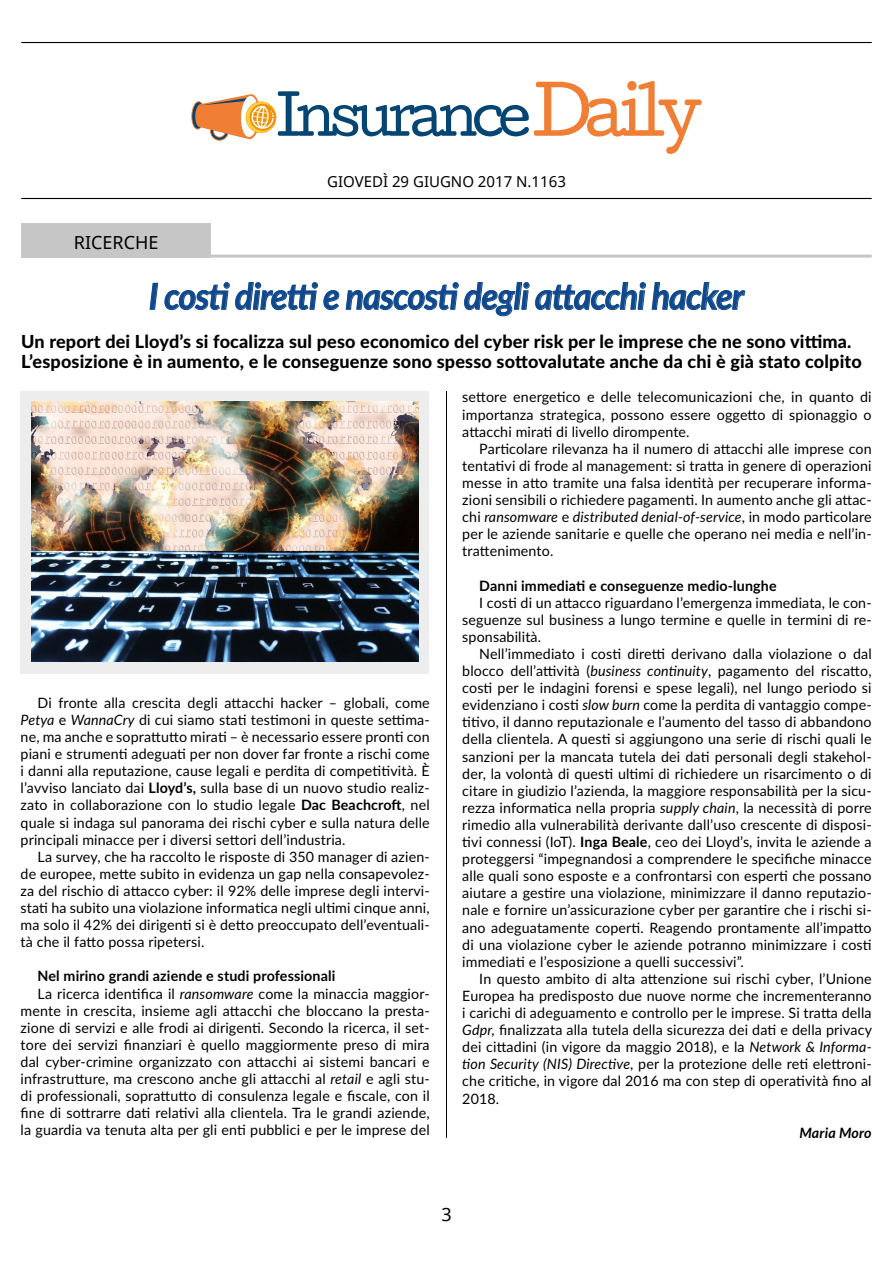
<style>
.page{position:relative;width:893px;height:1263px;background:#fff}
.page>*{position:absolute;margin:0;border:0;box-sizing:border-box;transform-origin:0 0}
.t1{font:italic 700 36px "Lato";letter-spacing:-.025em;color:#0f488c;scale:.95 1}
.t2{font:800 18px/19.4px "Lato";letter-spacing:.01em;color:#000}
.t3{font:18px "Noto Sans";color:#000}
.t4{font:15px "Noto Sans";color:#000}
.t5{font:14.25px/17.1px "Lato";letter-spacing:.01em;color:#000;text-align:justify}
.t6{font:700 14.25px "Lato";letter-spacing:.01em;color:#000}
.t7{font:italic 700 14.25px "Lato";letter-spacing:.01em;color:#000}
.s1{font-style:italic}
.s2{font-weight:700}
</style>
<div class="page">
<hr style="left:21px;top:42px;width:851px;height:1px;background:#000">
<hr style="left:21px;top:198px;width:851px;height:1px;background:#000">
<svg style="left:191px;top:81px;width:511px;height:73px"></svg>
<div style="left:21px;top:391px;width:408px;height:282px;background:#ededed"></div>
<img style="left:31px;top:402px;width:388px;height:259px">
<hr style="left:446px;top:391px;width:1px;height:747px;background:#000">
<hr style="left:109px;top:255px;width:763px;height:3px;background:#c6c6c6">
<div style="left:21px;top:223px;width:190px;height:35px;background:#c6c6c6"></div>
<svg style="left:150px;top:283px;width:8px;height:27px"></svg>
<svg style="left:165px;top:282px;width:153px;height:28px"></svg>
<svg style="left:324px;top:290px;width:15px;height:20px"></svg>
<svg style="left:346px;top:282px;width:300px;height:34px"></svg>
<svg style="left:652px;top:282px;width:93px;height:28px"></svg>
<p class="t4" style="left:327px;top:171px;width:240px">GIOVEDÌ 29 GIUGNO 2017 N.1163</p>
<p class="t3" style="left:74px;top:230px;width:86px">RICERCHE</p>
<h1 class="t1" style="left:149px;top:270px;width:628px">I costi diretti e nascosti degli attacchi hacker</h1>
<p class="t2" style="left:21px;top:331px;width:842px">Un report dei Lloyd’s si focalizza sul peso economico del cyber risk per le imprese che ne sono vittima.<br>L’esposizione è in aumento, e le conseguenze sono spesso sottovalutate anche da chi è già stato colpito</p>
<p class="t5" style="left:21px;top:693px;width:411px;text-indent:17px">Di fronte alla crescita degli attacchi hacker – globali, come <span class="s1">Petya</span> e <span class="s1">WannaCry</span> di cui siamo stati testimoni in queste settima&shy;ne, ma anche e soprattutto mirati – è necessario essere pronti con piani e strumenti adeguati per non dover far fronte a rischi come i danni alla reputazione, cause legali e perdita di competitività. È l’avviso lanciato dai <span class="s2">Lloyd’s,</span> sulla base di un nuovo studio realiz&shy;zato in collaborazione con lo studio legale <span class="s2">Dac Beachcroft</span>, nel quale si indaga sul panorama dei rischi cyber e sulla natura delle principali minacce per i diversi settori dell’industria.</p>
<p class="t5" style="left:21px;top:847px;width:411px;text-indent:17px">La survey, che ha raccolto le risposte di 350 manager di azien&shy;de europee, mette subito in evidenza un gap nella consapevolez&shy;za del rischio di attacco cyber: il 92% delle imprese degli intervi&shy;stati ha subito una violazione informatica negli ultimi cinque anni, ma solo il 42% dei dirigenti si è detto preoccupato dell’eventuali&shy;tà che il fatto possa ripetersi.</p>
<p class="t6" style="left:38px;top:966px;width:299px">Nel mirino grandi aziende e studi professionali</p>
<p class="t5" style="left:38px;top:984px;width:394px">La ricerca identifica il <span class="s1">ransomware</span> come la minaccia maggior-</p>
<p class="t5" style="left:21px;top:1001px;width:411px">mente in crescita, insieme agli attacchi che bloccano la presta-</p>
<p class="t5" style="left:21px;top:1018px;width:411px">zione di servizi e alle frodi ai dirigenti. Secondo la ricerca, il set-</p>
<p class="t5" style="left:21px;top:1035px;width:411px">tore dei servizi finanziari è quello maggiormente preso di mira</p>
<p class="t5" style="left:21px;top:1052px;width:411px">dal cyber-crimine organizzato con attacchi ai sistemi bancari e</p>
<p class="t5" style="left:21px;top:1070px;width:411px">infrastrutture, ma crescono anche gli attacchi al <span class="s1">retail</span> e agli stu-</p>
<p class="t5" style="left:21px;top:1087px;width:411px">di professionali, soprattutto di consulenza legale e fiscale, con il</p>
<p class="t5" style="left:21px;top:1104px;width:411px">fine di sottrarre dati relativi alla clientela. Tra le grandi aziende,</p>
<p class="t5" style="left:21px;top:1121px;width:411px">la guardia va tenuta alta per gli enti pubblici e per le imprese del</p>
<p class="t5" style="left:462px;top:388px;width:411px">settore energetico e delle telecomunicazioni che, in quanto di importanza strategica, possono essere oggetto di spionaggio o attacchi mirati di livello dirompente.</p>
<p class="t5" style="left:462px;top:439px;width:411px;text-indent:17px">Particolare rilevanza ha il numero di attacchi alle imprese con tentativi di frode al management: si tratta in genere di operazioni messe in atto tramite una falsa identità per recuperare informa&shy;zioni sensibili o richiedere pagamenti. In aumento anche gli attac&shy;chi <span class="s1">ransomware</span> e <span class="s1">distributed denial-of-service</span>, in modo particolare per le aziende sanitarie e quelle che operano nei media e nell’in&shy;trattenimento.</p>
<p class="t6" style="left:479px;top:575px;width:299px">Danni immediati e conseguenze medio-lunghe</p>
<p class="t5" style="left:462px;top:593px;width:411px;text-indent:17px">I costi di un attacco riguardano l’emergenza immediata, le con&shy;seguenze sul business a lungo termine e quelle in termini di re&shy;sponsabilità.</p>
<p class="t5" style="left:462px;top:645px;width:411px;text-indent:17px">Nell’immediato i costi diretti derivano dalla violazione o dal blocco dell’attività (<span class="s1">business continuity</span>, pagamento del riscatto, costi per le indagini forensi e spese legali), nel lungo periodo si evidenziano i costi <span class="s1">slow burn</span> come la perdita di vantaggio compe&shy;titivo, il danno reputazionale e l’aumento del tasso di abbandono della clientela. A questi si aggiungono una serie di rischi quali le sanzioni per la mancata tutela dei dati personali degli stakehol&shy;der, la volontà di questi ultimi di richiedere un risarcimento o di citare in giudizio l’azienda, la maggiore responsabilità per la sicu&shy;rezza informatica nella propria <span class="s1">supply chain</span>, la necessità di porre rimedio alla vulnerabilità derivante dall’uso crescente di disposi&shy;tivi connessi (IoT). <span class="s2">Inga Beale</span>, ceo dei Lloyd’s, invita le aziende a proteggersi “impegnandosi a comprendere le specifiche minacce alle quali sono esposte e a confrontarsi con esperti che possano aiutare a gestire una violazione, minimizzare il danno reputazio&shy;nale e fornire un’assicurazione cyber per garantire che i rischi si&shy;ano adeguatamente coperti. Reagendo prontamente all’impatto di una violazione cyber le aziende potranno minimizzare i costi immediati e l’esposizione a quelli successivi”.</p>
<p class="t5" style="left:462px;top:969px;width:411px;text-indent:17px">In questo ambito di alta attenzione sui rischi cyber, l’Unione Europea ha predisposto due nuove norme che incrementeranno i carichi di adeguamento e controllo per le imprese. Si tratta della <span class="s1">Gdpr,</span> finalizzata alla tutela della sicurezza dei dati e della privacy dei cittadini (in vigore da maggio 2018), e la <span class="s1">Network &amp; Informa&shy;tion Security (NIS) Directive</span>, per la protezione delle reti elettroni&shy;che critiche, in vigore dal 2016 ma con step di operatività fino al 2018.</p>
<p class="t7" style="left:799px;top:1122px;width:74px">Maria Moro</p>
<p class="t3" style="left:441px;top:1202px;width:12px">3</p>
</div>
